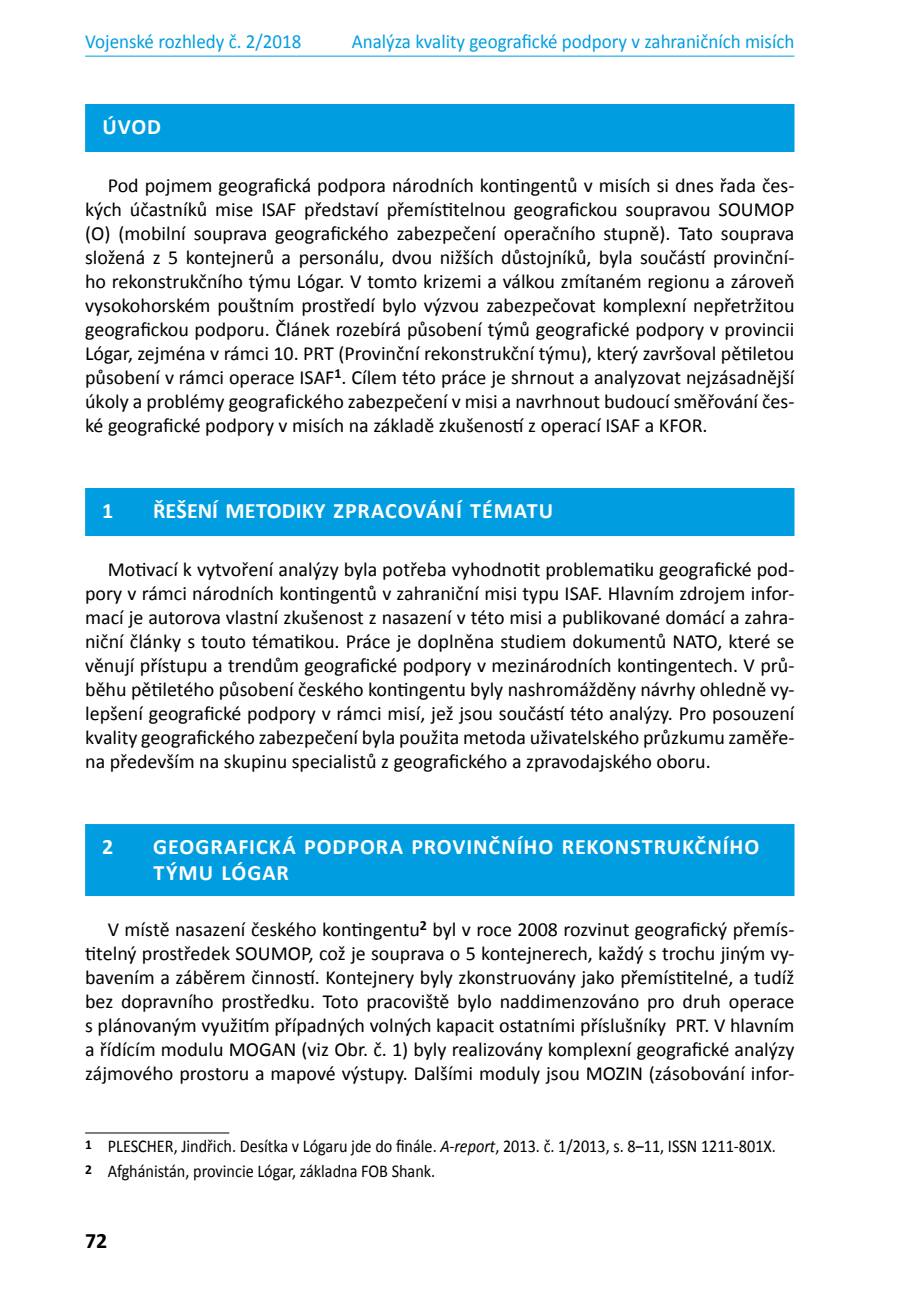
<style>
.page{position:relative;width:908px;height:1304px;background:#fff}
.page>*{position:absolute;margin:0;border:0;box-sizing:border-box;transform-origin:0 0}
.t1{font:700 22px/26px "Calibri";letter-spacing:.04em;color:#fff}
.t2{font:700 22px "Calibri";letter-spacing:.02em;color:#fff}
.t3{font:700 22px "Calibri";color:#000}
.t4{font:20px/24px "Calibri";color:#000;text-align:justify}
.t5{font:20px "Calibri";color:#009ee0;scale:.95 1}
.t6{font:18px/25px "Calibri";color:#000;scale:.9 1}
.s1{font-style:italic}
</style>
<div class="page">
<hr style="left:85px;top:56px;width:709px;height:1px;background:#009ee0">
<div style="left:85px;top:104px;width:709px;height:48px;background:#009ee0"></div>
<div style="left:85px;top:488px;width:709px;height:48px;background:#009ee0"></div>
<div style="left:85px;top:824px;width:709px;height:72px;background:#009ee0"></div>
<hr style="left:85px;top:1132px;width:144px;height:1px;background:#000">
<p class="t5" style="left:85px;top:29px;width:229px">Vojenské rozhledy č. 2/2018</p>
<p class="t1" style="left:102px;top:114px;width:60px">ÚVOD</p>
<p class="t5" style="left:351px;top:29px;width:467px">Analýza kvality geografické podpory v zahraničních misích</p>
<p class="t4" style="left:85px;top:173px;width:710px;text-indent:23px">Pod pojmem geografická podpora národních kontingentů v misích si dnes řada čes&shy;kých účastníků mise ISAF představí přemístitelnou geografickou soupravou SOUMOP (O) (mobilní souprava geografického zabezpečení operačního stupně). Tato souprava složená z 5 kontejnerů a personálu, dvou nižších důstojníků, byla součástí provinční&shy;ho rekonstrukčního týmu Lógar. V tomto krizemi a válkou zmítaném regionu a zároveň vysokohorském pouštním prostředí bylo výzvou zabezpečovat komplexní nepřetržitou geografickou podporu. Článek rozebírá působení týmů geografické podpory v provincii Lógar, zejména v rámci 10. PRT (Provinční rekonstrukční týmu), který završoval pětiletou působení v rámci operace ISAF<sup>1</sup>. Cílem této práce je shrnout a analyzovat nejzásadnější úkoly a problémy geografického zabezpečení v misi a navrhnout budoucí směřování čes&shy;ké geografické podpory v misích na základě zkušeností z operací ISAF a KFOR.</p>
<p class="t1" style="left:102px;top:498px;width:13px">1</p>
<p class="t2" style="left:153px;top:497px;width:401px">ŘEŠENÍ METODIKY ZPRACOVÁNÍ TÉMATU</p>
<p class="t4" style="left:85px;top:557px;width:710px;text-indent:23px">Motivací k vytvoření analýzy byla potřeba vyhodnotit problematiku geografické pod&shy;pory v rámci národních kontingentů v zahraniční misi typu ISAF. Hlavním zdrojem infor&shy;mací je autorova vlastní zkušenost z nasazení v této misi a publikované domácí a zahra&shy;niční články s touto tématikou. Práce je doplněna studiem dokumentů NATO, které se věnují přístupu a trendům geografické podpory v mezinárodních kontingentech. V prů&shy;běhu pětiletého působení českého kontingentu byly nashromážděny návrhy ohledně vy&shy;lepšení geografické podpory v rámci misí, jež jsou součástí této analýzy. Pro posouzení kvality geografického zabezpečení byla použita metoda uživatelského průzkumu zaměře&shy;na především na skupinu specialistů z geografického a zpravodajského oboru.</p>
<p class="t1" style="left:102px;top:834px;width:13px">2</p>
<p class="t1" style="left:153px;top:834px;width:607px">GEOGRAFICKÁ PODPORA PROVINČNÍHO REKONSTRUKČNÍHO<br>TÝMU LÓGAR</p>
<p class="t4" style="left:85px;top:917px;width:710px;text-indent:23px">V místě nasazení českého kontingentu<sup>2</sup> byl v roce 2008 rozvinut geografický přemís&shy;titelný prostředek SOUMOP, což je souprava o 5 kontejnerech, každý s trochu jiným vy&shy;bavením a záběrem činností. Kontejnery byly zkonstruovány jako přemístitelné, a tudíž bez dopravního prostředku. Toto pracoviště bylo naddimenzováno pro druh operace s plánovaným využitím případných volných kapacit ostatními příslušníky PRT. V hlavním a řídícím modulu MOGAN (viz Obr. č. 1) byly realizovány komplexní geografické analýzy zájmového prostoru a mapové výstupy. Dalšími moduly jsou MOZIN (zásobování infor-</p>
<p class="t6" style="left:85px;top:1134px;width:768px"><sup>1</sup> PLESCHER, Jindřich. Desítka v Lógaru jde do finále. <span class="s1">A-report</span>, 2013. č. 1/2013, s. 8–11, ISSN 1211-801X.<br><sup>2</sup> Afghánistán, provincie Lógar, základna FOB Shank.</p>
<p class="t3" style="left:85px;top:1227px;width:24px">72</p>
</div>
